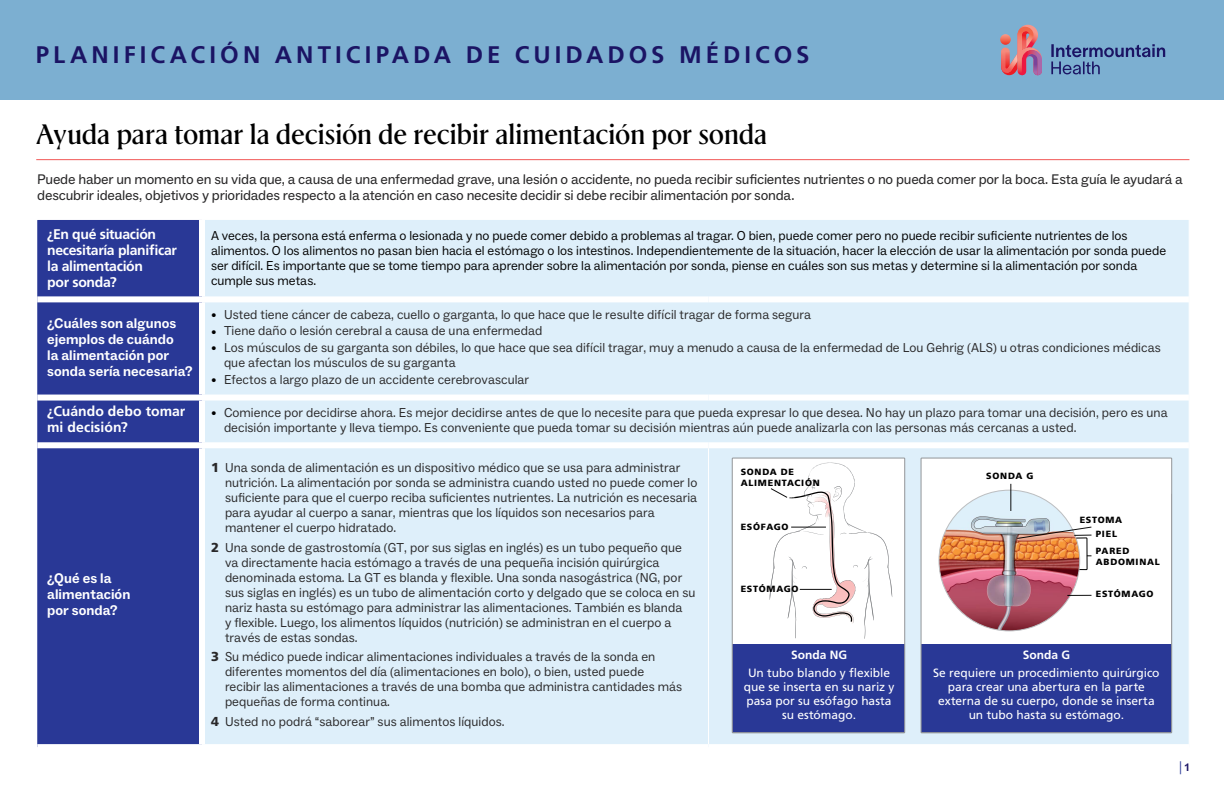
<style>
.page{position:relative;width:1224px;height:792px;background:#fff}
.page>*{position:absolute;margin:0;border:0;box-sizing:border-box;transform-origin:0 0}
.Title__h1{font:500 28px "Rector";letter-spacing:.005em;color:#000}
.Fact_Sheet_Title{font:700 24px "Frutiger LT Std";letter-spacing:.17em;color:#1b1464}
.Opening_paragraph{font:14px/16px "ABC Social";letter-spacing:-.005em;color:#292829}
.t1{font:700 14px/16px "ABC Social";letter-spacing:.005em;color:#fff}
.t2{font:700 14px/16px "Frutiger LT Std";letter-spacing:-.02em;color:#fff}
.t3{font:700 14px/16px "Frutiger LT Std";color:#fff}
.t4{font:13px/15px "ABC Social";letter-spacing:.005em;color:#292829}
.t5{font:13px/15px "ABC Social";color:#000}
.Page_Number{font:13px "ABC Social";color:#293896}
.t6{font:12px/14px "Frutiger LT Std";letter-spacing:-.005em;color:#fff;text-align:center}
.Illustration_labels{font:900 9px/11px "Frutiger LT Std";letter-spacing:.08em;color:#000}
.s1{font-family:"Frutiger LT Std";font-weight:900;font-size:11px;color:#000}
.s2{font-family:"Frutiger LT Std";font-weight:900}
.s3{font-weight:700}
.s4{font-weight:700;font-size:11px;color:#1b1464}
</style>
<div class="page">
<div style="left:0;top:0;width:1224px;height:99px;background:#7cafd1"></div>
<svg style="left:1051px;top:44px;width:114px;height:30px"></svg>
<svg style="left:1000px;top:25px;width:42px;height:50px"></svg>
<div style="left:37px;top:220px;width:162px;height:524px;background:#293896"></div>
<div style="left:205px;top:220px;width:984px;height:524px;background:#deeffa"></div>
<div style="left:37px;top:296px;width:165px;height:6px;background:#fff"></div>
<div style="left:37px;top:395px;width:165px;height:6px;background:#fff"></div>
<div style="left:37px;top:442px;width:165px;height:6px;background:#fff"></div>
<hr style="left:708px;top:448px;width:1px;height:296px;background:#fff">
<div style="left:202px;top:296px;width:506px;height:6px;background:#fff"></div>
<div style="left:708px;top:296px;width:481px;height:6px;background:#fff"></div>
<div style="left:202px;top:395px;width:506px;height:6px;background:#fff"></div>
<div style="left:708px;top:395px;width:481px;height:6px;background:#fff"></div>
<div style="left:202px;top:442px;width:506px;height:6px;background:#fff"></div>
<div style="left:708px;top:442px;width:481px;height:6px;background:#fff"></div>
<hr style="left:36px;top:159px;width:1153px;height:1px;background:#f15856">
<div style="left:732px;top:458px;width:173px;height:275px;background:#fff"></div>
<div style="left:732px;top:644px;width:173px;height:89px;background:#293896"></div>
<div style="left:732px;top:458px;width:173px;height:275px;border:1px solid #939598"></div>
<svg style="left:769px;top:462px;width:124px;height:177px"></svg>
<hr style="left:791px;top:527px;width:35px;height:1px;background:#000">
<hr style="left:800px;top:589px;width:32px;height:1px;background:#000">
<div style="left:921px;top:458px;width:251px;height:275px;background:#fff"></div>
<div style="left:921px;top:644px;width:251px;height:89px;background:#293896"></div>
<div style="left:921px;top:458px;width:251px;height:275px;border:1px solid #939598"></div>
<img style="left:939px;top:490px;width:141px;height:141px;border-radius:70px">
<svg style="left:1016px;top:526px;width:77px;height:218px"></svg>
<svg style="left:1010px;top:484px;width:1px;height:27px"></svg>
<p class="Fact_Sheet_Title" style="left:36px;top:41px;width:775px">PLANIFICACIÓN ANTICIPADA DE CUIDADOS MÉDICOS</p>
<p class="Title__h1" style="left:36px;top:115px;width:732px">Ayuda para tomar la decisión de recibir alimentación por sonda</p>
<p class="Opening_paragraph" style="left:37px;top:172px;width:1147px">Puede haber un momento en su vida que, a causa de una enfermedad grave, una lesión o accidente, no pueda recibir suficientes nutrientes o no pueda comer por la boca. Esta guía le ayudará a descubrir ideales, objetivos y prioridades respecto a la atención en caso necesite decidir si debe recibir alimentación por sonda.</p>
<p class="t2" style="left:47px;top:226px;width:131px">¿En qué situación necesitaría planificar la alimentación<br>por sonda?</p>
<p class="t5" style="left:211px;top:228px;width:957px">A veces, la persona está enferma o lesionada y no puede comer debido a problemas al tragar. O bien, puede comer pero no puede recibir suficiente nutrientes de los alimentos. O los alimentos no pasan bien hacia el estómago o los intestinos. Independientemente de la situación, hacer la elección de usar la alimentación por sonda puede ser difícil. Es importante que se tome tiempo para aprender sobre la alimentación por sonda, piense en cuáles son sus metas y determine si la alimentación por sonda cumple sus metas.</p>
<p class="t1" style="left:47px;top:315px;width:147px">¿Cuáles son algunos ejemplos de cuándo<br>la alimentación por sonda sería necesaria?</p>
<p class="t4" style="left:211px;top:307px;width:602px"><span class="s1">•</span> Usted tiene cáncer de cabeza, cuello o garganta, lo que hace que le resulte difícil tragar de forma segura</p>
<p class="t4" style="left:211px;top:324px;width:333px"><span class="s1">•</span> Tiene daño o lesión cerebral a causa de una enfermedad</p>
<p class="t4" style="left:224px;top:340px;width:938px;text-indent:-13px"><span class="s1">•</span> Los músculos de su garganta son débiles, lo que hace que sea difícil tragar, muy a menudo a causa de la enfermedad de Lou Gehrig (ALS) u otras condiciones médicas que afectan los músculos de su garganta</p>
<p class="t4" style="left:211px;top:372px;width:320px"><span class="s1">•</span> Efectos a largo plazo de un accidente cerebrovascular</p>
<p class="t3" style="left:47px;top:404px;width:140px">¿Cuándo debo tomar mi decisión?</p>
<p class="t4" style="left:224px;top:405px;width:945px;text-indent:-13px"><span class="s1">•</span> Comience por decidirse ahora. Es mejor decidirse antes de que lo necesite para que pueda expresar lo que desea. No hay un plazo para tomar una decisión, pero es una decisión importante y lleva tiempo. Es conveniente que pueda tomar su decisión mientras aún puede analizarla con las personas más cercanas a usted.</p>
<p class="t1" style="left:47px;top:571px;width:85px">¿Qué es la alimentación por sonda?</p>
<p class="t4" style="left:225px;top:461px;width:474px;text-indent:-14px"><span class="s2">1</span> Una sonda de alimentación es un dispositivo médico que se usa para administrar nutrición. La alimentación por sonda se administra cuando usted no puede comer lo suficiente para que el cuerpo reciba suficientes nutrientes. La nutrición es necesaria para ayudar al cuerpo a sanar, mientras que los líquidos son necesarios para mantener el cuerpo hidratado.</p>
<p class="t4" style="left:225px;top:540px;width:472px;text-indent:-14px"><span class="s2">2</span> Una sonde de gastrostomía (GT, por sus siglas en inglés) es un tubo pequeño que va directamente hacia estómago a través de una pequeña incisión quirúrgica denominada estoma. La GT es blanda y flexible. Una sonda nasogástrica (NG, por sus siglas en inglés) es un tubo de alimentación corto y delgado que se coloca en su nariz hasta su estómago para administrar las alimentaciones. También es blanda<br>y flexible. Luego, los alimentos líquidos (nutrición) se administran en el cuerpo a través de estas sondas.</p>
<p class="t4" style="left:225px;top:650px;width:459px;text-indent:-14px"><span class="s2">3</span> Su médico puede indicar alimentaciones individuales a través de la sonda en diferentes momentos del día (alimentaciones en bolo), o bien, usted puede recibir las alimentaciones a través de una bomba que administra cantidades más pequeñas de forma continua.</p>
<p class="t4" style="left:211px;top:714px;width:295px"><span class="s2">4</span> Usted no podrá “saborear” sus alimentos líquidos.</p>
<p class="Illustration_labels" style="left:741px;top:466px;width:81px">SONDA DE<br>ALIMENTACIÓN</p>
<p class="Illustration_labels" style="left:741px;top:521px;width:49px">ESÓFAGO</p>
<p class="Illustration_labels" style="left:741px;top:584px;width:59px">ESTÓMAGO</p>
<p class="t6" style="left:748px;top:646px;width:144px;line-height:18.5px"><span class="s3">Sonda NG<br></span>Un tubo blando y flexible</p>
<p class="t6" style="left:744px;top:680px;width:152px">que se inserta en su nariz y pasa por su esófago hasta su estómago.</p>
<p class="Illustration_labels" style="left:986px;top:471px;width:49px">SONDA G</p>
<p class="Illustration_labels" style="left:1080px;top:515px;width:44px">ESTOMA</p>
<p class="Illustration_labels" style="left:1096px;top:528px;width:23px">PIEL</p>
<p class="Illustration_labels" style="left:1096px;top:545px;width:66px">PARED<br>ABDOMINAL</p>
<p class="Illustration_labels" style="left:1096px;top:589px;width:59px">ESTÓMAGO</p>
<p class="t6" style="left:933px;top:646px;width:228px;line-height:18.5px"><span class="s3">Sonda G<br></span>Se requiere un procedimiento quirúrgico</p>
<p class="t6" style="left:938px;top:680px;width:218px">para crear una abertura en la parte externa de su cuerpo, donde se inserta un tubo hasta su estómago.</p>
<p class="Page_Number" style="left:1179px;top:758px;width:12px">| <span class="s4">1</span></p>
</div>
